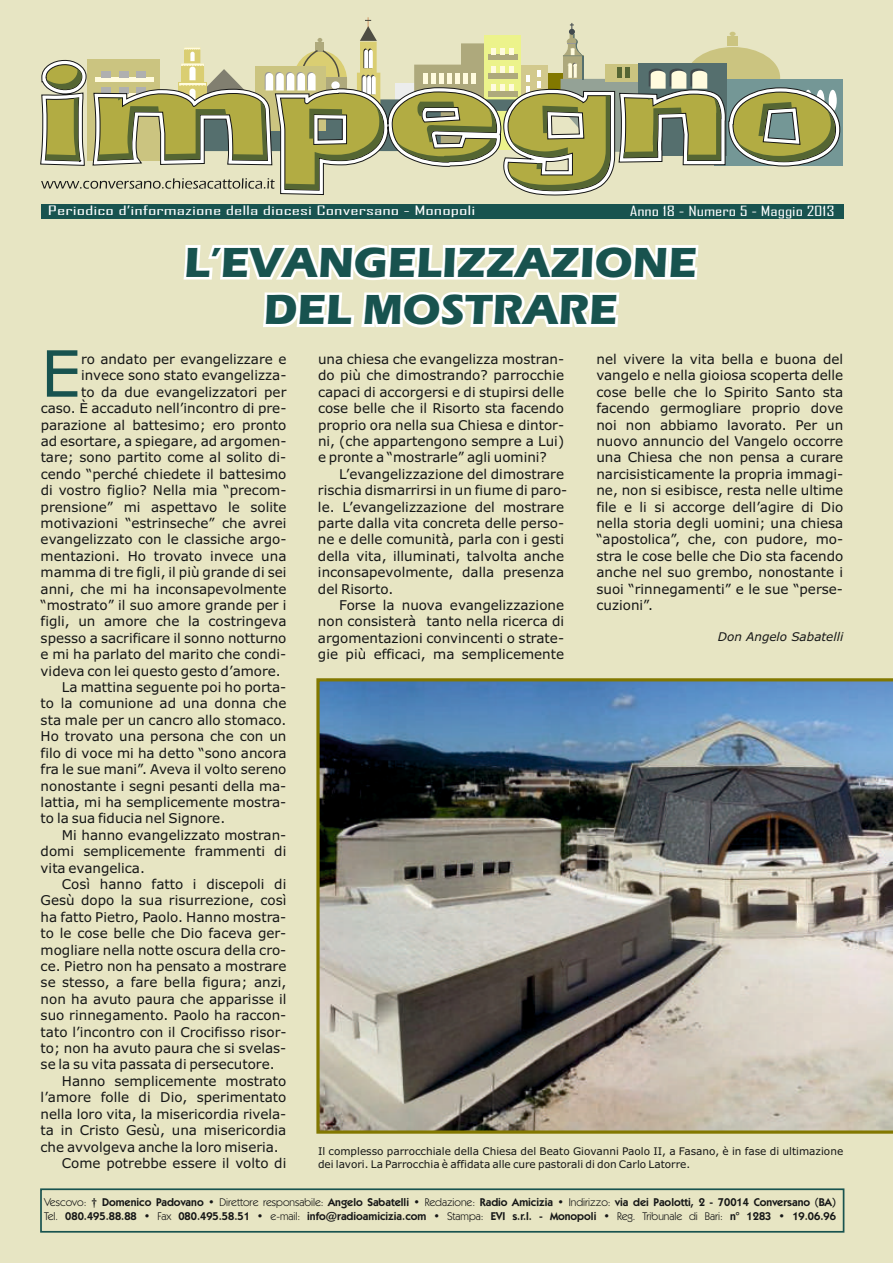
<style>
.page{position:relative;width:893px;height:1263px;background:#e7e5c3}
.page>*{position:absolute;margin:0;border:0;box-sizing:border-box;transform-origin:0 0}
.t1{font:63.75px "Verdana";color:#18534f}
.t2{font:700 43.65px/47.4px "Eras ITC";color:#18534f;text-align:center}
.t3{font:13.5px/16.4px "Verdana";color:#151616;text-align:justify}
.t4{font:13.5px "Agency FB";color:#fff;scale:1.42 1}
.t5{font:12.45px "Agency FB";color:#fff;scale:1.79 1}
.t6{font:italic 12px "Verdana";color:#151616}
.t7{font:600 11.25px/13.5px "Kabel IT Cby BT";color:#151616}
.t8{font:10.5px/12.8px "Verdana";color:#151616}
.s1{font-weight:400}
</style>
<div class="page">
<div style="left:40px;top:1188px;width:804px;height:44px;border:2px solid #18534f"></div>
<svg style="left:184px;top:244px;width:514px;height:84px"></svg>
<img style="left:316px;top:678px;width:577px;height:456px">
<div style="left:41px;top:204px;width:802px;height:14px;background:#18534f"></div>
<svg style="left:40px;top:17px;width:801px;height:179px"></svg>
<svg style="left:45px;top:64px;width:791px;height:127px"></svg>
<svg style="left:45px;top:68px;width:790px;height:123px"></svg>
<svg style="left:560px;top:23px;width:79px;height:129px"></svg>
<p class="t5" style="left:48px;top:206px;width:240px">Periodico d’informazione della diocesi Conversano - Monopoli</p>
<p class="t4" style="left:630px;top:205px;width:146px">Anno 18 - Numero 5 - Maggio 2013</p>
<h2 class="t2" style="left:185px;top:243px;width:514px">L’EVANGELIZZAZIONE<br>DEL MOSTRARE</h2>
<p class="t3" style="left:318px;top:352px;width:248px">una chiesa che evangelizza mostran&shy;do più che dimostrando? parrocchie capaci di accorgersi e di stupirsi delle cose belle che il Risorto sta facendo proprio ora nella sua Chiesa e dintor&shy;ni, (che appartengono sempre a Lui) e pronte a “mostrarle” agli uomini?</p>
<p class="t3" style="left:318px;top:467px;width:251px;text-align:left;text-indent:21px">L’evangelizzazione del dimostrare rischia dismarrirsi in un fiume di paro&shy;le. L’evangelizzazione del mostrare parte dalla vita concreta delle perso&shy;ne e delle comunità, parla con i gesti della vita, illuminati, talvolta anche inconsapevolmente, dalla presenza del Risorto.</p>
<p class="t3" style="left:318px;top:598px;width:248px;text-indent:21px">Forse la nuova evangelizzazione non consisterà tanto nella ricerca di argomentazioni convincenti o strate&shy;gie più efficaci, ma semplicemente</p>
<h1 class="t1" style="left:41px;top:348px;width:42px">E</h1>
<p class="t3" style="left:81px;top:352px;width:207px">ro andato per evangelizzare e</p>
<p class="t3" style="left:596px;top:352px;width:248px">nel vivere la vita bella e buona del vangelo e nella gioiosa scoperta delle cose belle che lo Spirito Santo sta facendo germogliare proprio dove noi non abbiamo lavorato. Per un nuovo annuncio del Vangelo occorre una Chiesa che non pensa a curare narcisisticamente la propria immagi&shy;ne, non si esibisce, resta nelle ultime file e li si accorge dell’agire di Dio nella storia degli uomini; una chiesa “apostolica”, che, con pudore, mo&shy;stra le cose belle che Dio sta facendo anche nel suo grembo, nonostante i suoi “rinnegamenti” e le sue “perse&shy;cuzioni”.</p>
<p class="t6" style="left:718px;top:632px;width:127px">Don Angelo Sabatelli</p>
<p class="t3" style="left:81px;top:368px;width:207px">invece sono stato evangelizza-</p>
<p class="t3" style="left:81px;top:385px;width:207px">to da due evangelizzatori per</p>
<p class="t3" style="left:41px;top:401px;width:247px">caso. È accaduto nell’incontro di pre-</p>
<p class="t3" style="left:41px;top:418px;width:247px">parazione al battesimo; ero pronto</p>
<p class="t3" style="left:41px;top:434px;width:247px">ad esortare, a spiegare, ad argomen-</p>
<p class="t3" style="left:41px;top:450px;width:247px">tare; sono partito come al solito di-</p>
<p class="t3" style="left:41px;top:467px;width:247px">cendo “perché chiedete il battesimo</p>
<p class="t3" style="left:41px;top:483px;width:247px">di vostro figlio? Nella mia “precom-</p>
<p class="t3" style="left:41px;top:500px;width:247px">prensione” mi aspettavo le solite</p>
<p class="t3" style="left:41px;top:516px;width:247px">motivazioni “estrinseche” che avrei</p>
<p class="t3" style="left:41px;top:532px;width:247px">evangelizzato con le classiche argo-</p>
<p class="t3" style="left:41px;top:549px;width:247px">mentazioni. Ho trovato invece una</p>
<p class="t3" style="left:41px;top:565px;width:247px">mamma di tre figli, il più grande di sei</p>
<p class="t3" style="left:41px;top:582px;width:247px">anni, che mi ha inconsapevolmente</p>
<p class="t3" style="left:41px;top:598px;width:247px">“mostrato” il suo amore grande per i</p>
<p class="t3" style="left:41px;top:614px;width:247px">figli, un amore che la costringeva</p>
<p class="t3" style="left:41px;top:631px;width:247px">spesso a sacrificare il sonno notturno</p>
<p class="t3" style="left:41px;top:647px;width:247px">e mi ha parlato del marito che condi-</p>
<p class="t3" style="left:41px;top:664px;width:242px">videva con lei questo gesto d’amore.</p>
<p class="t3" style="left:62px;top:680px;width:226px">La mattina seguente poi ho porta-</p>
<p class="t3" style="left:41px;top:696px;width:247px">to la comunione ad una donna che</p>
<p class="t3" style="left:41px;top:713px;width:247px">sta male per un cancro allo stomaco.</p>
<p class="t3" style="left:41px;top:729px;width:247px">Ho trovato una persona che con un</p>
<p class="t3" style="left:41px;top:746px;width:247px">filo di voce mi ha detto “sono ancora</p>
<p class="t3" style="left:41px;top:762px;width:247px">fra le sue mani”. Aveva il volto sereno</p>
<p class="t3" style="left:41px;top:778px;width:247px">nonostante i segni pesanti della ma-</p>
<p class="t3" style="left:41px;top:795px;width:247px">lattia, mi ha semplicemente mostra-</p>
<p class="t3" style="left:41px;top:811px;width:186px">to la sua fiducia nel Signore.</p>
<p class="t3" style="left:62px;top:828px;width:226px">Mi hanno evangelizzato mostran-</p>
<p class="t3" style="left:41px;top:844px;width:247px">domi semplicemente frammenti di</p>
<p class="t3" style="left:41px;top:860px;width:106px">vita evangelica.</p>
<p class="t3" style="left:62px;top:877px;width:226px">Così hanno fatto i discepoli di</p>
<p class="t3" style="left:41px;top:893px;width:247px">Gesù dopo la sua risurrezione, così</p>
<p class="t3" style="left:41px;top:910px;width:247px">ha fatto Pietro, Paolo. Hanno mostra-</p>
<p class="t3" style="left:41px;top:926px;width:247px">to le cose belle che Dio faceva ger-</p>
<p class="t3" style="left:41px;top:943px;width:247px">mogliare nella notte oscura della cro-</p>
<p class="t3" style="left:41px;top:959px;width:247px">ce. Pietro non ha pensato a mostrare</p>
<p class="t3" style="left:41px;top:975px;width:247px">se stesso, a fare bella figura; anzi,</p>
<p class="t3" style="left:41px;top:992px;width:247px">non ha avuto paura che apparisse il</p>
<p class="t3" style="left:41px;top:1008px;width:247px">suo rinnegamento. Paolo ha raccon-</p>
<p class="t3" style="left:41px;top:1025px;width:247px">tato l’incontro con il Crocifisso risor-</p>
<p class="t3" style="left:41px;top:1041px;width:247px">to; non ha avuto paura che si svelas-</p>
<p class="t3" style="left:41px;top:1057px;width:236px">se la su vita passata di persecutore.</p>
<p class="t3" style="left:62px;top:1074px;width:226px">Hanno semplicemente mostrato</p>
<p class="t3" style="left:41px;top:1090px;width:247px">l’amore folle di Dio, sperimentato</p>
<p class="t3" style="left:41px;top:1107px;width:247px">nella loro vita, la misericordia rivela-</p>
<p class="t3" style="left:41px;top:1123px;width:247px">ta in Cristo Gesù, una misericordia</p>
<p class="t3" style="left:41px;top:1139px;width:240px">che avvolgeva anche la loro miseria.</p>
<p class="t3" style="left:62px;top:1156px;width:226px">Come potrebbe essere il volto di</p>
<p class="t8" style="left:318px;top:1146px;width:527px">Il complesso parrocchiale della Chiesa del Beato Giovanni Paolo II, a Fasano, è in fase di ultimazione dei lavori. La Parrocchia è affidata alle cure pastorali di don Carlo Latorre.</p>
<p class="t7" style="left:44px;top:1197px;width:793px"><span class="s1">Vescovo:</span> † Domenico Padovano <span class="s1">• Direttore responsabile:</span> Angelo Sabatelli <span class="s1">• Redazione:</span> Radio Amicizia <span class="s1">• Indirizzo:</span> via dei Paolotti, 2 - 70014 Conversano (BA)<br><span class="s1">Tel.</span> 080.495.88.88 <span class="s1">• Fax</span> 080.495.58.51 <span class="s1">• e-mail:</span> info@radioamicizia.com <span class="s1">• Stampa:</span> EVI s.r.l. - Monopoli <span class="s1">• Reg. Tribunale di Bari:</span> n° 1283 <span class="s1">•</span> 19.06.96</p>
</div>
